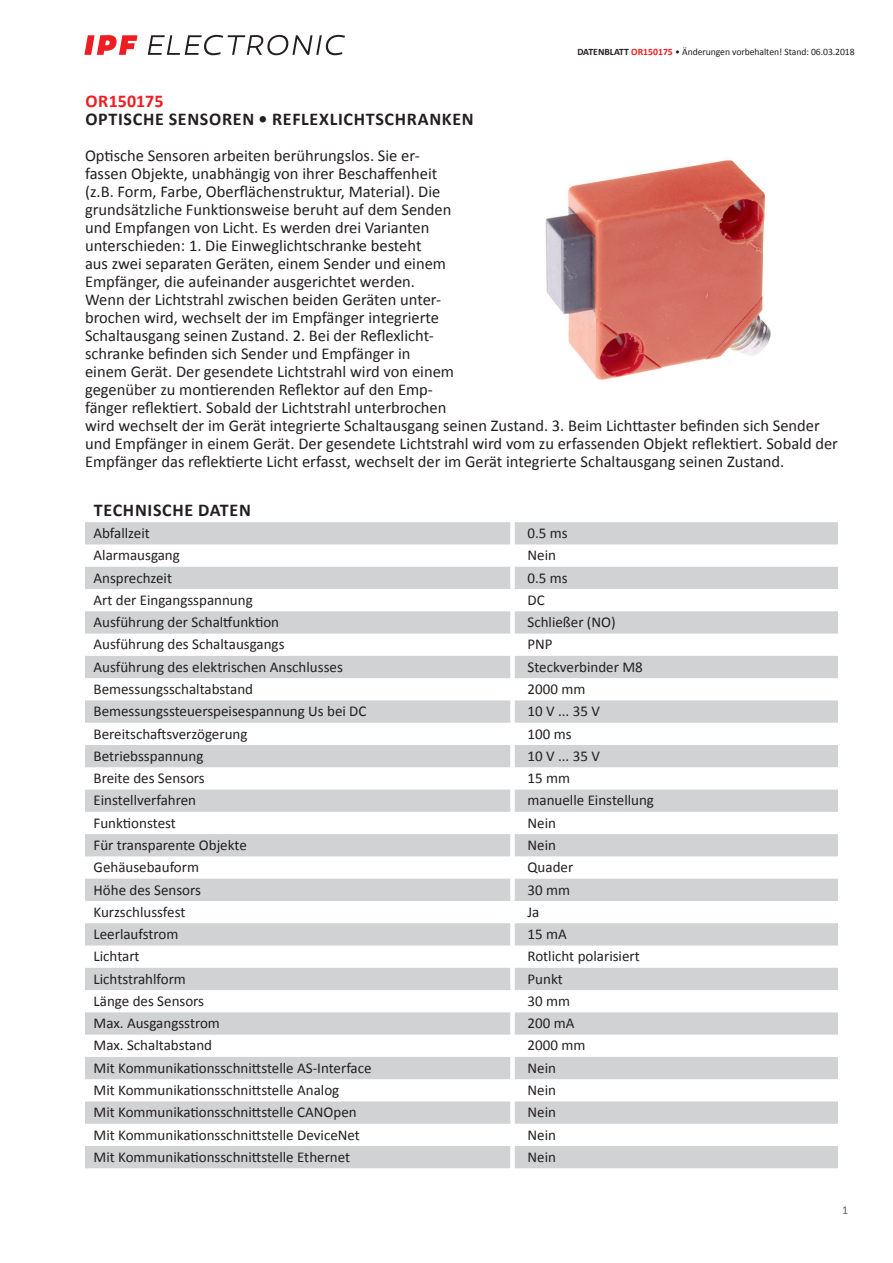
<style>
.page{position:relative;width:893px;height:1263px;background:#fff}
.page>*{position:absolute;margin:0;border:0;box-sizing:border-box;transform-origin:0 0}
.t1{font:700 18px "Calibri";letter-spacing:.04em;color:#231f20}
.t2{font:700 18px "Calibri";color:#ee1d23}
.t3{font:16.5px/18px "Calibri";color:#231f20}
.t4{font:15px "Calibri";color:#231f20}
.t5{font:12px "Calibri";color:#636366}
.t6{font:9.75px "Calibri";letter-spacing:-.005em;color:#231f20}
.s1{font-weight:700}
.s2{font-weight:700;color:#ee1d23}
</style>
<div class="page">
<svg style="left:148px;top:35px;width:197px;height:20px"></svg>
<svg style="left:84px;top:35px;width:54px;height:20px"></svg>
<svg style="left:85px;top:522px;width:753px;height:646px"></svg>
<img style="left:545px;top:160px;width:226px;height:220px">
<p class="t6" style="left:577px;top:45px;width:279px"><span class="s1">DATENBLATT</span> <span class="s2">OR150175</span> • Änderungen vorbehalten! Stand: 06.03.2018</p>
<p class="t2" style="left:85px;top:88px;width:80px">OR150175</p>
<p class="t1" style="left:85px;top:106px;width:390px">OPTISCHE SENSOREN • REFLEXLICHTSCHRANKEN</p>
<p class="t3" style="left:85px;top:146px;width:754px">Optische Sensoren arbeiten berührungslos. Sie er-<br>fassen Objekte, unabhängig von ihrer Beschaffenheit<br>(z.B. Form, Farbe, Oberflächenstruktur, Material). Die<br>grundsätzliche Funktionsweise beruht auf dem Senden<br>und Empfangen von Licht. Es werden drei Varianten<br>unterschieden: 1. Die Einweglichtschranke besteht<br>aus zwei separaten Geräten, einem Sender und einem<br>Empfänger, die aufeinander ausgerichtet werden.<br>Wenn der Lichtstrahl zwischen beiden Geräten unter-<br>brochen wird, wechselt der im Empfänger integrierte<br>Schaltausgang seinen Zustand. 2. Bei der Reflexlicht-<br>schranke befinden sich Sender und Empfänger in<br>einem Gerät. Der gesendete Lichtstrahl wird von einem<br>gegenüber zu montierenden Reflektor auf den Emp-<br>fänger reflektiert. Sobald der Lichtstrahl unterbrochen<br>wird wechselt der im Gerät integrierte Schaltausgang seinen Zustand. 3. Beim Lichttaster befinden sich Sender und Empfänger in einem Gerät. Der gesendete Lichtstrahl wird vom zu erfassenden Objekt reflektiert. Sobald der Empfänger das reflektierte Licht erfasst, wechselt der im Gerät integrierte Schaltausgang seinen Zustand.</p>
<p class="t1" style="left:94px;top:497px;width:159px">TECHNISCHE DATEN</p>
<p class="t4" style="left:94px;top:523px;width:58px">Abfallzeit</p>
<p class="t4" style="left:527px;top:523px;width:42px">0.5 ms</p>
<p class="t4" style="left:94px;top:545px;width:88px">Alarmausgang</p>
<p class="t4" style="left:527px;top:545px;width:30px">Nein</p>
<p class="t4" style="left:94px;top:567px;width:80px">Ansprechzeit</p>
<p class="t4" style="left:527px;top:567px;width:42px">0.5 ms</p>
<p class="t4" style="left:94px;top:589px;width:161px">Art der Eingangsspannung</p>
<p class="t4" style="left:527px;top:589px;width:19px">DC</p>
<p class="t4" style="left:94px;top:612px;width:187px">Ausführung der Schaltfunktion</p>
<p class="t4" style="left:527px;top:612px;width:90px">Schließer (NO)</p>
<p class="t4" style="left:94px;top:634px;width:192px">Ausführung des Schaltausgangs</p>
<p class="t4" style="left:527px;top:634px;width:27px">PNP</p>
<p class="t4" style="left:94px;top:656px;width:251px">Ausführung des elektrischen Anschlusses</p>
<p class="t4" style="left:527px;top:656px;width:117px">Steckverbinder M8</p>
<p class="t4" style="left:94px;top:679px;width:161px">Bemessungsschaltabstand</p>
<p class="t4" style="left:527px;top:679px;width:59px">2000 mm</p>
<p class="t4" style="left:94px;top:701px;width:274px">Bemessungssteuerspeisespannung Us bei DC</p>
<p class="t4" style="left:527px;top:701px;width:74px">10 V ... 35 V</p>
<p class="t4" style="left:94px;top:723px;width:155px">Bereitschaftsverzögerung</p>
<p class="t4" style="left:527px;top:723px;width:46px">100 ms</p>
<p class="t4" style="left:94px;top:745px;width:111px">Betriebsspannung</p>
<p class="t4" style="left:527px;top:745px;width:74px">10 V ... 35 V</p>
<p class="t4" style="left:94px;top:768px;width:113px">Breite des Sensors</p>
<p class="t4" style="left:527px;top:768px;width:44px">15 mm</p>
<p class="t4" style="left:94px;top:790px;width:104px">Einstellverfahren</p>
<p class="t4" style="left:527px;top:790px;width:128px">manuelle Einstellung</p>
<p class="t4" style="left:94px;top:812px;width:84px">Funktionstest</p>
<p class="t4" style="left:527px;top:812px;width:30px">Nein</p>
<p class="t4" style="left:94px;top:834px;width:155px">Für transparente Objekte</p>
<p class="t4" style="left:527px;top:834px;width:30px">Nein</p>
<p class="t4" style="left:94px;top:857px;width:107px">Gehäusebauform</p>
<p class="t4" style="left:527px;top:857px;width:47px">Quader</p>
<p class="t4" style="left:94px;top:879px;width:109px">Höhe des Sensors</p>
<p class="t4" style="left:527px;top:879px;width:44px">30 mm</p>
<p class="t4" style="left:94px;top:901px;width:93px">Kurzschlussfest</p>
<p class="t4" style="left:527px;top:901px;width:13px">Ja</p>
<p class="t4" style="left:94px;top:924px;width:86px">Leerlaufstrom</p>
<p class="t4" style="left:527px;top:924px;width:41px">15 mA</p>
<p class="t4" style="left:94px;top:946px;width:48px">Lichtart</p>
<p class="t4" style="left:527px;top:946px;width:114px">Rotlicht polarisiert</p>
<p class="t4" style="left:94px;top:968px;width:94px">Lichtstrahlform</p>
<p class="t4" style="left:527px;top:968px;width:37px">Punkt</p>
<p class="t4" style="left:94px;top:990px;width:112px">Länge des Sensors</p>
<p class="t4" style="left:527px;top:990px;width:44px">30 mm</p>
<p class="t4" style="left:94px;top:1013px;width:128px">Max. Ausgangsstrom</p>
<p class="t4" style="left:527px;top:1013px;width:48px">200 mA</p>
<p class="t4" style="left:94px;top:1035px;width:120px">Max. Schaltabstand</p>
<p class="t4" style="left:527px;top:1035px;width:59px">2000 mm</p>
<p class="t4" style="left:94px;top:1057px;width:280px">Mit Kommunikationsschnittstelle AS-Interface</p>
<p class="t4" style="left:527px;top:1057px;width:30px">Nein</p>
<p class="t4" style="left:94px;top:1080px;width:247px">Mit Kommunikationsschnittstelle Analog</p>
<p class="t4" style="left:527px;top:1080px;width:30px">Nein</p>
<p class="t4" style="left:94px;top:1102px;width:265px">Mit Kommunikationsschnittstelle CANOpen</p>
<p class="t4" style="left:527px;top:1102px;width:30px">Nein</p>
<p class="t4" style="left:94px;top:1124px;width:268px">Mit Kommunikationsschnittstelle DeviceNet</p>
<p class="t4" style="left:527px;top:1124px;width:30px">Nein</p>
<p class="t4" style="left:94px;top:1146px;width:258px">Mit Kommunikationsschnittstelle Ethernet</p>
<p class="t4" style="left:527px;top:1146px;width:30px">Nein</p>
<p class="t5" style="left:842px;top:1201px;width:8px">1</p>
</div>
